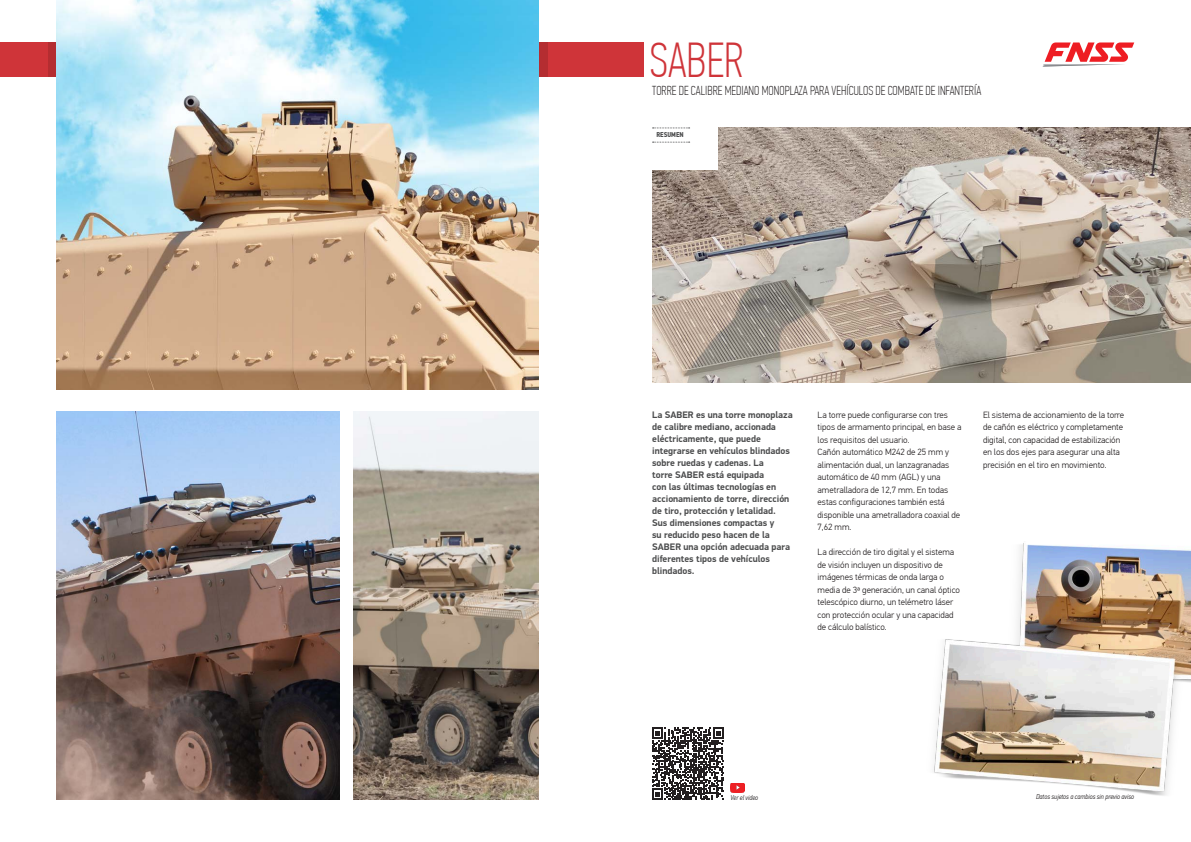
<style>
.page{position:relative;width:1191px;height:842px;background:#fff}
.page>*{position:absolute;margin:0;border:0;box-sizing:border-box;transform-origin:0 0}
.Arac_Adi_TR{font:100 49px "PF Din Text Comp Pro";color:#cf3439}
.Arac_Adi_Alt_Baslik{font:100 13px "PF Din Text Comp Pro";color:#231f20}
.Paragraf_Bold_ESP{font:700 9.5px/12px "PF Din Display Pro";color:#4b4c4d}
.Paragraf_ESP{font:300 9px/12.5px "PF Din Text Pro";color:#231f20}
.Teknik_Ozellikler_Sa{font:italic 300 7px "PF Din Text Cond Pro";color:#231f20}
.Genel_Bakiş_ENG{font:700 7px "PF Din Text Cond Pro";color:#4b4c4d}
</style>
<div class="page">
<img style="left:933px;top:543px;width:258px;height:253px">
<img style="left:652px;top:128px;width:539px;height:255px">
<div style="left:0;top:43px;width:643px;height:34px;background:#cf3439"></div>
<svg style="left:48px;top:43px;width:499px;height:34px"></svg>
<svg style="left:1042px;top:42px;width:92px;height:25px"></svg>
<img style="left:57px;top:0;width:482px;height:389px">
<div style="left:645px;top:120px;width:72px;height:50px;background:#fff"></div>
<svg style="left:652px;top:128px;width:37px;height:1px"></svg>
<svg style="left:652px;top:142px;width:37px;height:1px"></svg>
<img style="left:57px;top:411px;width:282px;height:388px">
<img style="left:353px;top:411px;width:186px;height:388px">
<img style="left:730px;top:783px;width:15px;height:9px">
<svg style="left:652px;top:728px;width:72px;height:72px"></svg>
<p class="Arac_Adi_TR" style="left:649px;top:32px;width:95px">SABER</p>
<p class="Arac_Adi_Alt_Baslik" style="left:652px;top:83px;width:330px">TORRE DE CALIBRE MEDIANO MONOPLAZA PARA VEHÍCULOS DE COMBATE DE INFANTERÍA</p>
<p class="Genel_Bakiş_ENG" style="left:656px;top:131px;width:29px">RESUMEN</p>
<p class="Paragraf_Bold_ESP" style="left:652px;top:409px;width:142px">La SABER es una torre monoplaza de calibre mediano, accionada eléctricamente, que puede integrarse en vehículos blindados sobre ruedas y cadenas. La<br>torre SABER está equipada<br>con las últimas tecnologías en accionamiento de torre, dirección de tiro, protección y letalidad.<br>Sus dimensiones compactas y<br>su reducido peso hacen de la<br>SABER una opción adecuada para diferentes tipos de vehículos blindados.</p>
<p class="Paragraf_ESP" style="left:817px;top:409px;width:145px">La torre puede configurarse con tres tipos de armamento principal, en base a los requisitos del usuario.</p>
<p class="Paragraf_ESP" style="left:817px;top:446px;width:144px">Cañón automático M242 de 25 mm y alimentación dual, un lanzagranadas automático de 40 mm (AGL) y una ametralladora de 12,7 mm. En todas estas configuraciones también está disponible una ametralladora coaxial de<br>7,62 mm.</p>
<p class="Paragraf_ESP" style="left:817px;top:546px;width:144px">La dirección de tiro digital y el sistema de visión incluyen un dispositivo de imágenes térmicas de onda larga o media de 3ª generación, un canal óptico telescópico diurno, un telémetro láser con protección ocular y una capacidad de cálculo balístico.</p>
<p class="Paragraf_ESP" style="left:983px;top:409px;width:143px">El sistema de accionamiento de la torre de cañón es eléctrico y completamente digital, con capacidad de estabilización en los dos ejes para asegurar una alta precisión en el tiro en movimiento.</p>
<p class="Teknik_Ozellikler_Sa" style="left:730px;top:793px;width:29px">Ver el video</p>
<p class="Teknik_Ozellikler_Sa" style="left:1036px;top:793px;width:100px">Datos sujetos a cambios sin previo aviso</p>
</div>
